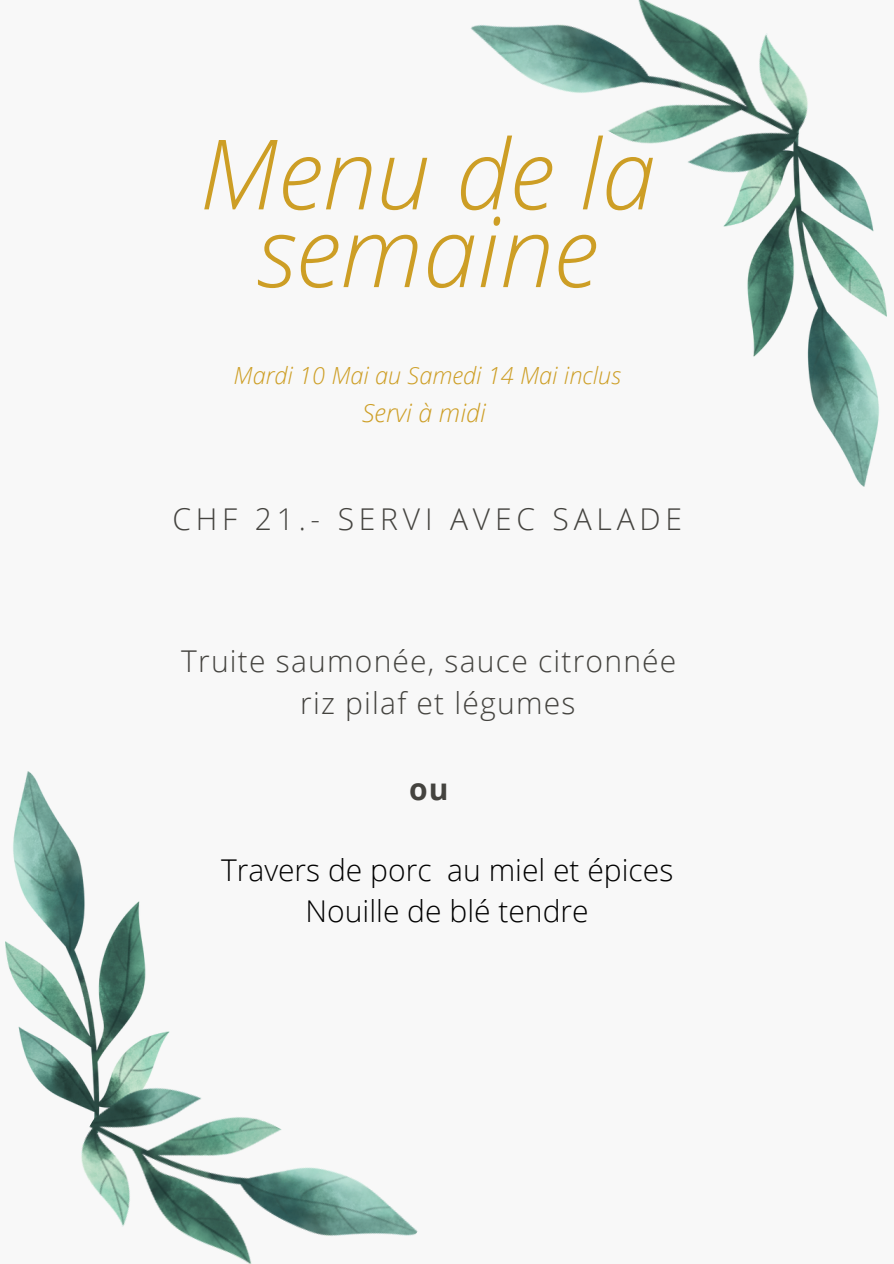
<style>
.page{position:relative;width:894px;height:1264px;background:#fff}
.page>*{position:absolute;margin:0;border:0;box-sizing:border-box;transform-origin:0 0}
.t1{font:italic 300 97.2px/77.7px "Open Sans";color:#cd9e25;text-align:center}
.t2{font:300 30px "Open Sans";letter-spacing:.04em;color:#44433f}
.t3{font:300 30px "Open Sans";color:#000}
.t4{font:300 30px "Open Sans";letter-spacing:.16em;color:#44433f}
.t5{font:700 30px "Open Sans";color:#44433f}
.t6{font:italic 300 25.05px "Open Sans";color:#cd9e25}
.t7{font:italic 300 23.55px "Open Sans";color:#cd9e25}
</style>
<div class="page">
<div style="left:0;top:0;width:893px;height:1263px;background:#f8f8f8"></div>
<img style="left:6px;top:771px;width:163px;height:323px">
<img style="left:723px;top:161px;width:163px;height:326px">
<img style="left:471px;top:0;width:362px;height:213px">
<img style="left:54px;top:1046px;width:364px;height:217px">
<p class="t1" style="left:199px;top:133px;width:458px">Menu de la semaine</p>
<p class="t7" style="left:233px;top:359px;width:388px">Mardi 10 Mai au Samedi 14 Mai inclus</p>
<p class="t6" style="left:362px;top:395px;width:125px">Servi à midi</p>
<p class="t4" style="left:172px;top:497px;width:511px">CHF 21.- SERVI AVEC SALADE</p>
<p class="t2" style="left:181px;top:639px;width:496px">Truite saumonée, sauce citronnée</p>
<p class="t2" style="left:300px;top:682px;width:276px">riz pilaf et légumes</p>
<p class="t5" style="left:409px;top:768px;width:41px">ou</p>
<p class="t3" style="left:221px;top:848px;width:453px">Travers de porc au miel et épices</p>
<p class="t3" style="left:305px;top:890px;width:284px">Nouille de blé tendre</p>
</div>
